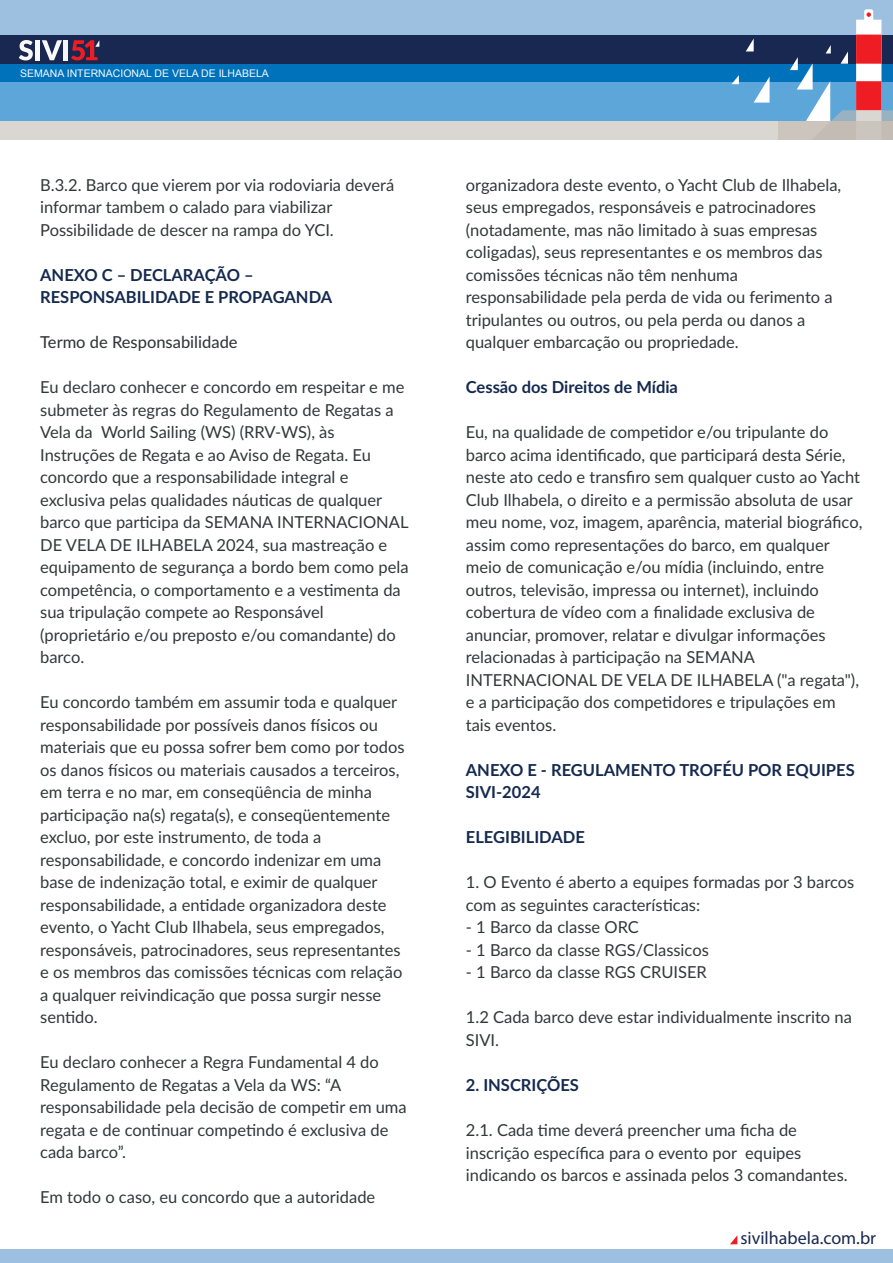
<style>
.page{position:relative;width:893px;height:1263px;background:#fff}
.page>*{position:absolute;margin:0;border:0;box-sizing:border-box;transform-origin:0 0}
.t1{font:18px "Myriad Pro";color:#182851}
.t2{font:16.5px/22.5px "Lato";color:#323738}
.t3{font:700 16.5px/22.5px "Lato";color:#152a4f}
.t4{font:500 16.5px "Lato";color:#323738}
.t5{font:10.5px "Arial";color:#f7f8f7}
</style>
<div class="page">
<div style="left:0;top:0;width:893px;height:35px;background:#9dc0e0"></div>
<div style="left:0;top:81px;width:893px;height:40px;background:#5da6da"></div>
<div style="left:864px;top:9px;width:9px;height:16px;background:#fff;border-radius:2px"></div>
<div style="left:0;top:64px;width:893px;height:17px;background:#0072bc"></div>
<div style="left:0;top:35px;width:893px;height:28px;background:#182851"></div>
<div style="left:0;top:121px;width:893px;height:18px;background:#dad6d1"></div>
<svg style="left:790px;top:12px;width:103px;height:128px"></svg>
<svg style="left:746px;top:39px;width:8px;height:12px"></svg>
<svg style="left:754px;top:76px;width:16px;height:27px"></svg>
<svg style="left:731px;top:75px;width:8px;height:9px"></svg>
<svg style="left:19px;top:40px;width:14px;height:20px"></svg>
<hr style="left:36px;top:40px;width:4px;height:20px;background:#f9f9fb">
<svg style="left:42px;top:40px;width:20px;height:20px"></svg>
<hr style="left:64px;top:40px;width:4px;height:20px;background:#f4f5f6">
<svg style="left:71px;top:40px;width:29px;height:20px"></svg>
<div style="left:0;top:1249px;width:893px;height:14px;background:#9dc0e0"></div>
<svg style="left:730px;top:1236px;width:7px;height:8px"></svg>
<p class="t5" style="left:20px;top:66px;width:250px">SEMANA INTERNACIONAL DE VELA DE ILHABELA</p>
<p class="t2" style="left:40px;top:173px;width:356px">B.3.2. Barco que vierem por via rodoviaria deverá informar tambem o calado para viabilizar<br>Possibilidade de descer na rampa do YCI.</p>
<p class="t3" style="left:40px;top:263px;width:294px">ANEXO C – DECLARAÇÃO –<br>RESPONSABILIDADE E PROPAGANDA</p>
<p class="t4" style="left:40px;top:330px;width:199px">Termo de Responsabilidade</p>
<p class="t2" style="left:40px;top:375px;width:370px">Eu declaro conhecer e concordo em respeitar e me submeter às regras do Regulamento de Regatas a Vela da World Sailing (WS) (RRV-WS), às Instruções de Regata e ao Aviso de Regata. Eu concordo que a responsabilidade integral e exclusiva pelas qualidades náuticas de qualquer barco que participa da SEMANA INTERNACIONAL DE VELA DE ILHABELA 2024, sua mastreação e equipamento de segurança a bordo bem como pela competência, o comportamento e a vestimenta da sua tripulação compete ao Responsável (proprietário e/ou preposto e/ou comandante) do barco.</p>
<p class="t2" style="left:40px;top:690px;width:366px">Eu concordo também em assumir toda e qualquer responsabilidade por possíveis danos físicos ou materiais que eu possa sofrer bem como por todos os danos físicos ou materiais causados a terceiros, em terra e no mar, em conseqüência de minha participação na(s) regata(s), e conseqüentemente excluo, por este instrumento, de toda a responsabilidade, e concordo indenizar em uma base de indenização total, e eximir de qualquer responsabilidade, a entidade organizadora deste evento, o Yacht Club Ilhabela, seus empregados, responsáveis, patrocinadores, seus representantes e os membros das comissões técnicas com relação a qualquer reivindicação que possa surgir nesse sentido.</p>
<p class="t2" style="left:40px;top:1050px;width:368px">Eu declaro conhecer a Regra Fundamental 4 do Regulamento de Regatas a Vela da WS: “A responsabilidade pela decisão de competir em uma regata e de continuar competindo é exclusiva de cada barco”.</p>
<p class="t2" style="left:40px;top:1185px;width:337px">Em todo o caso, eu concordo que a autoridade</p>
<p class="t2" style="left:466px;top:173px;width:377px">organizadora deste evento, o Yacht Club de Ilhabela, seus empregados, responsáveis e patrocinadores (notadamente, mas não limitado à suas empresas coligadas), seus representantes e os membros das comissões técnicas não têm nenhuma responsabilidade pela perda de vida ou ferimento a tripulantes ou outros, ou pela perda ou danos a qualquer embarcação ou propriedade.</p>
<p class="t3" style="left:466px;top:375px;width:214px">Cessão dos Direitos de Mídia</p>
<p class="t2" style="left:466px;top:420px;width:398px">Eu, na qualidade de competidor e/ou tripulante do barco acima identificado, que participará desta Série, neste ato cedo e transfiro sem qualquer custo ao Yacht Club Ilhabela, o direito e a permissão absoluta de usar meu nome, voz, imagem, aparência, material biográfico, assim como representações do barco, em qualquer meio de comunicação e/ou mídia (incluindo, entre outros, televisão, impressa ou internet), incluindo cobertura de vídeo com a finalidade exclusiva de anunciar, promover, relatar e divulgar informações relacionadas à participação na SEMANA INTERNACIONAL DE VELA DE ILHABELA ("a regata"), e a participação dos competidores e tripulações em tais eventos.</p>
<p class="t3" style="left:466px;top:758px;width:390px">ANEXO E - REGULAMENTO TROFÉU POR EQUIPES<br>SIVI-2024</p>
<p class="t3" style="left:466px;top:825px;width:120px">ELEGIBILIDADE</p>
<p class="t2" style="left:466px;top:870px;width:390px">1. O Evento é aberto a equipes formadas por 3 barcos com as seguintes características:</p>
<p class="t2" style="left:466px;top:915px;width:175px">- 1 Barco da classe ORC</p>
<p class="t2" style="left:466px;top:938px;width:244px">- 1 Barco da classe RGS/Classicos</p>
<p class="t2" style="left:466px;top:960px;width:243px">- 1 Barco da classe RGS CRUISER</p>
<p class="t2" style="left:466px;top:1005px;width:388px">1.2 Cada barco deve estar individualmente inscrito na<br>SIVI.</p>
<p class="t3" style="left:466px;top:1073px;width:115px">2. INSCRIÇÕES</p>
<p class="t2" style="left:466px;top:1118px;width:383px">2.1. Cada time deverá preencher uma ficha de inscrição específica para o evento por equipes indicando os barcos e assinada pelos 3 comandantes.</p>
<p class="t1" style="left:740px;top:1227px;width:137px">sivilhabela.com.br</p>
</div>
